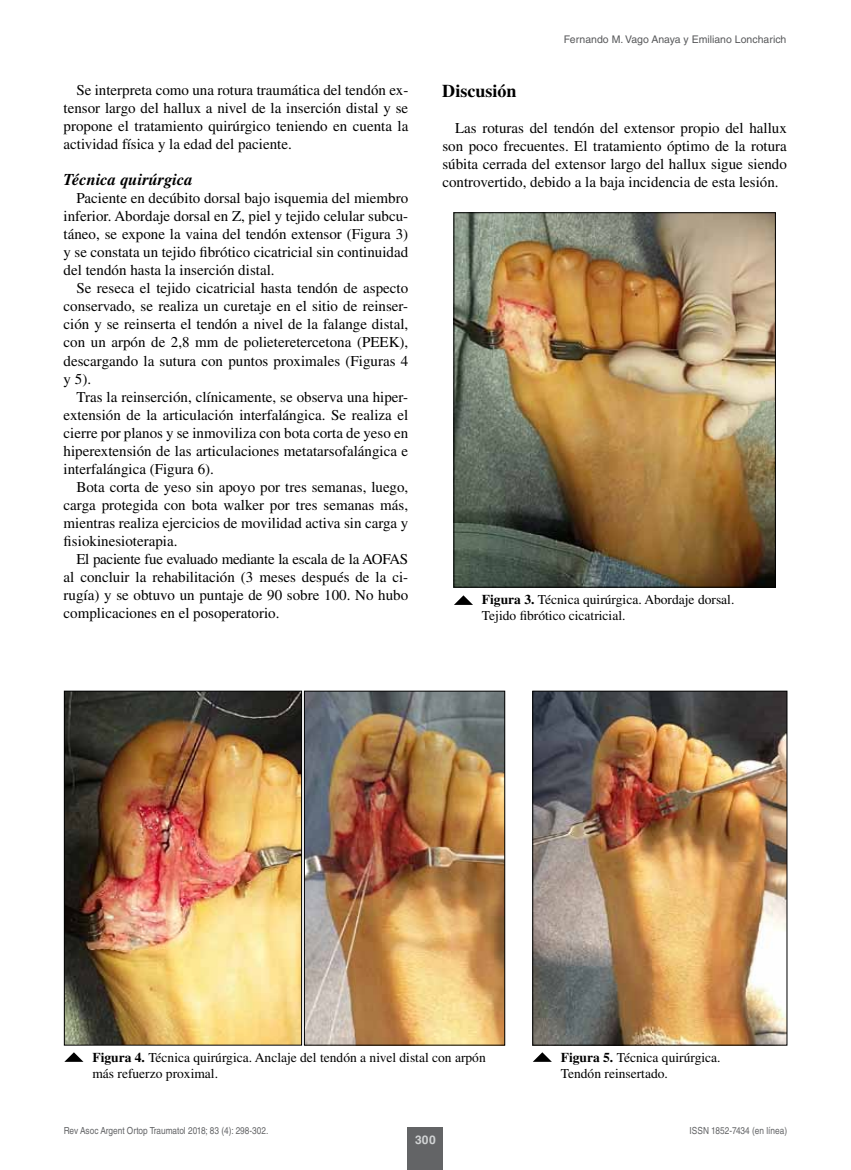
<style>
.page{position:relative;width:851px;height:1170px;background:#fff}
.page>*{position:absolute;margin:0;border:0;box-sizing:border-box;transform-origin:0 0}
.t1{font:700 18px "Times LT Std";color:#000}
.t2{font:italic 700 16.5px "Times LT Std";color:#000}
.t3{font:15px/18px "Times LT Std";color:#000;text-align:justify}
.t4{font:13.5px/16.2px "Times LT Std";color:#000}
.t5{font:700 12px "Helvetica LT Std";color:#d1d3d4}
.t6{font:10.5px "Helvetica LT Std";color:#58595b}
.t7{font:9.75px "Helvetica LT Std";color:#636466;scale:.85 1}
.s1{font-weight:700}
</style>
<div class="page">
<div style="left:407px;top:1127px;width:36px;height:42px;background:#636466"></div>
<img style="left:455px;top:214px;width:318px;height:371px">
<div style="left:453px;top:212px;width:322px;height:375px;border:1px solid #000"></div>
<svg style="left:454px;top:595px;width:19px;height:10px"></svg>
<svg style="left:65px;top:1052px;width:18px;height:9px"></svg>
<svg style="left:533px;top:1052px;width:18px;height:9px"></svg>
<img style="left:66px;top:692px;width:234px;height:351px">
<div style="left:64px;top:690px;width:238px;height:355px;border:1px solid #000"></div>
<img style="left:306px;top:692px;width:197px;height:351px">
<div style="left:304px;top:690px;width:201px;height:355px;border:1px solid #000"></div>
<img style="left:534px;top:692px;width:251px;height:351px">
<div style="left:532px;top:690px;width:255px;height:355px;border:1px solid #000"></div>
<p class="t3" style="left:64px;top:81px;width:346px;text-indent:13px">Se interpreta como una rotura traumática del tendón ex&shy;tensor largo del hallux a nivel de la inserción distal y se propone el tratamiento quirúrgico teniendo en cuenta la actividad física y la edad del paciente.</p>
<p class="t2" style="left:64px;top:170px;width:131px">Técnica quirúrgica</p>
<p class="t3" style="left:64px;top:189px;width:346px;text-indent:13px">Paciente en decúbito dorsal bajo isquemia del miembro inferior. Abordaje dorsal en Z, piel y tejido celular subcu&shy;táneo, se expone la vaina del tendón extensor (Figura 3) y se constata un tejido fibrótico cicatricial sin continuidad del tendón hasta la inserción distal.</p>
<p class="t3" style="left:64px;top:279px;width:346px;text-indent:13px">Se reseca el tejido cicatricial hasta tendón de aspecto conservado, se realiza un curetaje en el sitio de reinser&shy;ción y se reinserta el tendón a nivel de la falange distal, con un arpón de 2,8 mm de polieteretercetona (PEEK), descargando la sutura con puntos proximales (Figuras 4 y 5).</p>
<p class="t3" style="left:64px;top:387px;width:346px;text-indent:13px">Tras la reinserción, clínicamente, se observa una hiper&shy;extensión de la articulación interfalángica. Se realiza el cierre por planos y se inmoviliza con bota corta de yeso en hiperextensión de las articulaciones metatarsofalángica e interfalángica (Figura 6).</p>
<p class="t3" style="left:64px;top:477px;width:346px;text-indent:13px">Bota corta de yeso sin apoyo por tres semanas, luego, carga protegida con bota walker por tres semanas más, mientras realiza ejercicios de movilidad activa sin carga y fisiokinesioterapia.</p>
<p class="t3" style="left:64px;top:549px;width:346px;text-indent:13px">El paciente fue evaluado mediante la escala de la AOFAS al concluir la rehabilitación (3 meses después de la ci&shy;rugía) y se obtuvo un puntaje de 90 sobre 100. No hubo complicaciones en el posoperatorio.</p>
<p class="t6" style="left:563px;top:33px;width:224px">Fernando M. Vago Anaya y Emiliano Loncharich</p>
<p class="t1" style="left:442px;top:81px;width:76px">Discusión</p>
<p class="t3" style="left:442px;top:119px;width:346px;text-indent:13px">Las roturas del tendón del extensor propio del hallux son poco frecuentes. El tratamiento óptimo de la rotura súbita cerrada del extensor largo del hallux sigue siendo controvertido, debido a la baja incidencia de esta lesión.</p>
<p class="t4" style="left:482px;top:591px;width:254px"><span class="s1">Figura 3.</span> Técnica quirúrgica. Abordaje dorsal.<br>Tejido fibrótico cicatricial.</p>
<p class="t4" style="left:92px;top:1048px;width:395px"><span class="s1">Figura 4.</span> Técnica quirúrgica. Anclaje del tendón a nivel distal con arpón más refuerzo proximal.</p>
<p class="t4" style="left:560px;top:1048px;width:161px"><span class="s1">Figura 5.</span> Técnica quirúrgica.<br>Tendón reinsertado.</p>
<p class="t7" style="left:64px;top:1125px;width:242px">Rev Asoc Argent Ortop Traumatol 2018; 83 (4): 298-302.</p>
<p class="t5" style="left:415px;top:1131px;width:22px">300</p>
<p class="t7" style="left:689px;top:1125px;width:116px">ISSN 1852-7434 (en línea)</p>
</div>
